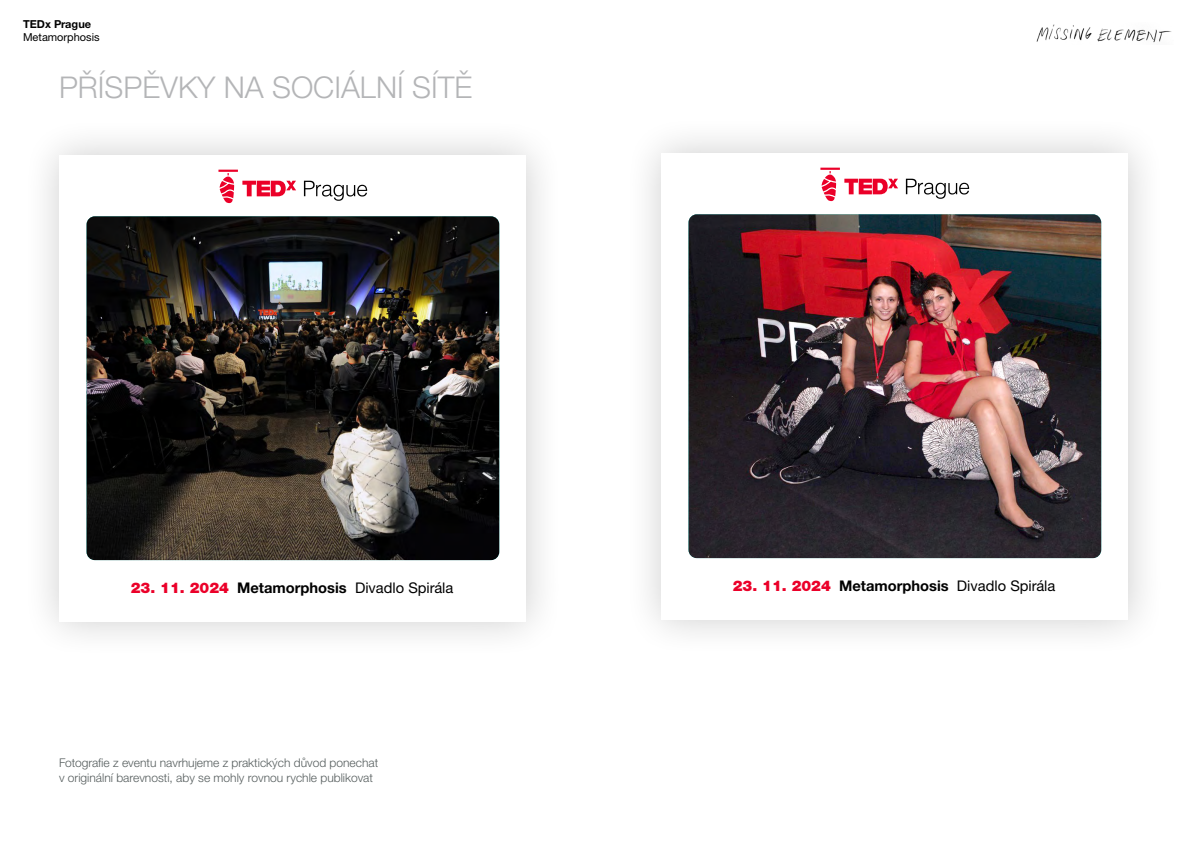
<style>
.page{position:relative;width:1191px;height:842px;background:#fff}
.page>*{position:absolute;margin:0;border:0;box-sizing:border-box;transform-origin:0 0}
.zahlavi{font:300 30px "Helvetica Neue LTW1 G";color:#b4b5b7}
.t1{font:14.7px "Helvetica Neue LTW1 G";color:#000}
.text{font:300 12px/15px "Helvetica Neue LTW1 G";color:#555d5d}
.t2{font:11px "Helvetica Neue LTW1 G";color:#000}
.t3{font:700 11px "Helvetica Neue LTW1 G";color:#000}
.s1{font-weight:900;color:#eb0029}
.s2{font-weight:700}
</style>
<div class="page">
<img style="left:1036px;top:24px;width:136px;height:19px">
<div style="left:21px;top:117px;width:544px;height:543px;background:#000;opacity:.2"></div>
<div style="left:60px;top:155px;width:466px;height:467px;background:#fff"></div>
<img style="left:87px;top:216px;width:412px;height:344px">
<svg style="left:304px;top:181px;width:63px;height:20px"></svg>
<hr style="left:218px;top:170px;width:20px;height:2px;background:#eb0029">
<svg style="left:219px;top:173px;width:77px;height:30px"></svg>
<div style="left:623px;top:115px;width:544px;height:543px;background:#000;opacity:.2"></div>
<div style="left:662px;top:153px;width:466px;height:467px;background:#fff"></div>
<img style="left:689px;top:214px;width:412px;height:344px">
<svg style="left:906px;top:179px;width:63px;height:20px"></svg>
<hr style="left:820px;top:168px;width:20px;height:2px;background:#eb0029">
<svg style="left:821px;top:171px;width:77px;height:30px"></svg>
<p class="t3" style="left:23px;top:17px;width:70px">TEDx Prague</p>
<p class="t2" style="left:23px;top:30px;width:78px">Metamorphosis</p>
<p class="zahlavi" style="left:59px;top:69px;width:415px">PŘÍSPĚVKY NA SOCIÁLNÍ SÍTĚ</p>
<p class="t1" style="left:131px;top:578px;width:324px"><span class="s1">23. 11. 2024</span> <span class="s2">Metamorphosis</span> Divadlo Spirála</p>
<p class="t1" style="left:733px;top:576px;width:324px"><span class="s1">23. 11. 2024</span> <span class="s2">Metamorphosis</span> Divadlo Spirála</p>
<p class="text" style="left:59px;top:756px;width:321px">Fotografie z eventu navrhujeme z praktických důvod ponechat v originální barevnosti, aby se mohly rovnou rychle publikovat</p>
</div>
